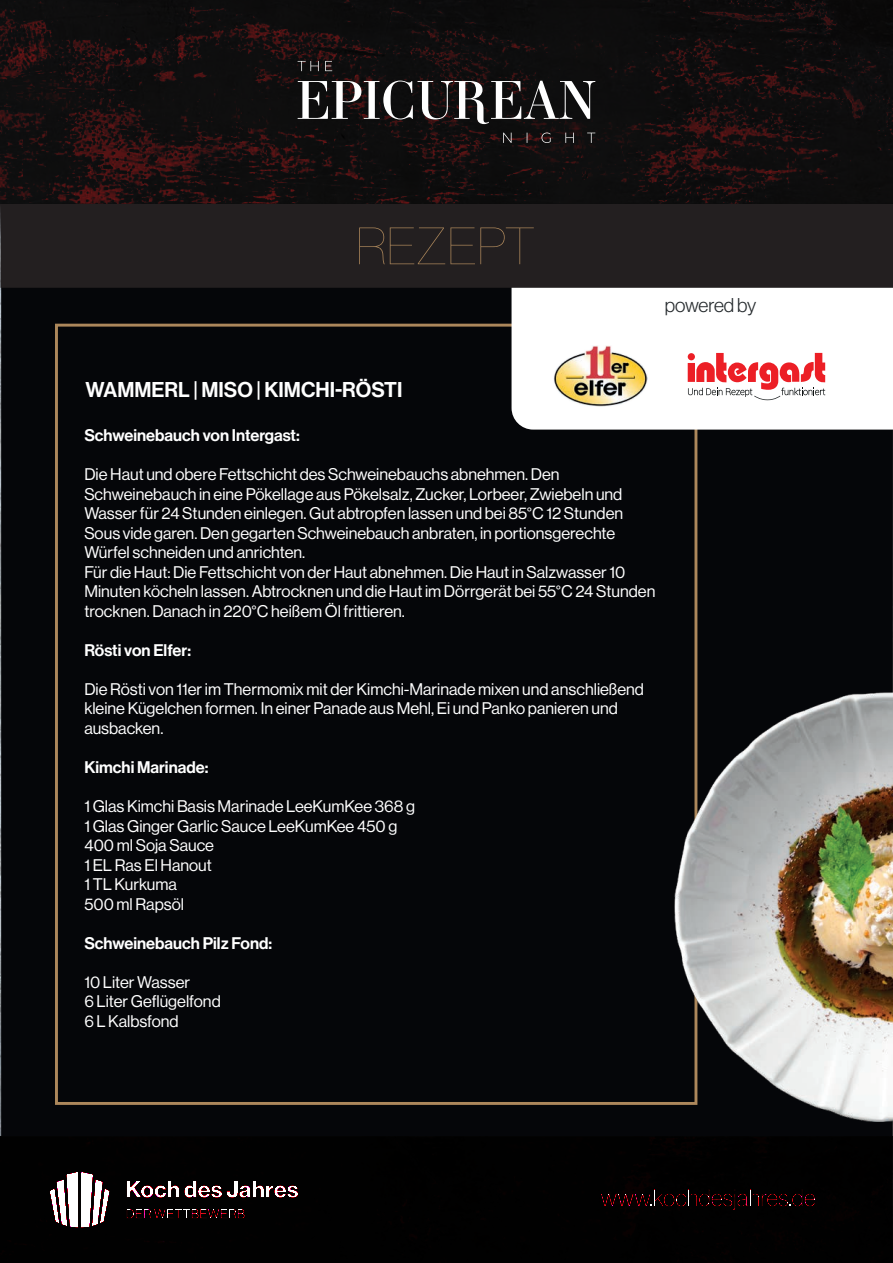
<style>
.page{position:relative;width:893px;height:1263px;background:#fff}
.page>*{position:absolute;margin:0;border:0;box-sizing:border-box;transform-origin:0 0}
.t1{font:21px "N Haas Grotesk DS Pro 65 Md";color:#fff}
.t2{font:19.5px "N Haas Grotesk DS Pro 45 Lt";letter-spacing:-.015em;color:#252a2d}
.t3{font:16.5px/19.5px "N Haas Grotesk DS Pro 55 Rg";color:#fff}
.t4{font:16.5px "N Haas Grotesk DS Pro 65 Md";color:#fff}
</style>
<div class="page">
<div style="left:1px;top:204px;width:892px;height:932px;background:#050609"></div>
<div style="left:0;top:1136px;width:893px;height:127px;background:#010101"></div>
<svg style="left:0;top:0;width:893px;height:204px;background:#140e0e"></svg>
<svg style="left:298px;top:61px;width:297px;height:82px;background:#322f2f"></svg>
<div style="left:0;top:204px;width:893px;height:84px;background:#231f20"></div>
<svg style="left:359px;top:227px;width:175px;height:37px;background:#2b2523"></svg>
<div style="left:512px;top:288px;width:381px;height:142px;background:#fff"></div>
<img style="left:554px;top:345px;width:94px;height:62px">
<svg style="left:688px;top:353px;width:137px;height:47px;background:#efa8ab"></svg>
<img style="left:675px;top:692px;width:217px;height:429px">
<p class="t2" style="left:665px;top:294px;width:93px">powered by</p>
<p class="t1" style="left:85px;top:377px;width:319px">WAMMERL | MISO | KIMCHI-RÖSTI</p>
<p class="t4" style="left:84px;top:426px;width:217px">Schweinebauch von Intergast:</p>
<p class="t3" style="left:84px;top:465px;width:573px">Die Haut und obere Fettschicht des Schweinebauchs abnehmen. Den Schweinebauch in eine Pökellage aus Pökelsalz, Zucker, Lorbeer, Zwiebeln und Wasser für 24 Stunden einlegen. Gut abtropfen lassen und bei 85°C 12 Stunden Sous vide garen. Den gegarten Schweinebauch anbraten, in portionsgerechte Würfel schneiden und anrichten.<br>Für die Haut: Die Fettschicht von der Haut abnehmen. Die Haut in Salzwasser 10<br>Minuten köcheln lassen. Abtrocknen und die Haut im Dörrgerät bei 55°C 24 Stunden trocknen. Danach in 220°C heißem Öl frittieren.</p>
<p class="t4" style="left:84px;top:641px;width:108px">Rösti von Elfer:</p>
<p class="t3" style="left:84px;top:679px;width:561px">Die Rösti von 11er im Thermomix mit der Kimchi-Marinade mixen und anschließend kleine Kügelchen formen. In einer Panade aus Mehl, Ei und Panko panieren und ausbacken.</p>
<p class="t4" style="left:84px;top:758px;width:126px">Kimchi Marinade:</p>
<p class="t3" style="left:84px;top:796px;width:332px">1 Glas Kimchi Basis Marinade LeeKumKee 368 g<br>1 Glas Ginger Garlic Sauce LeeKumKee 450 g<br>400 ml Soja Sauce<br>1 EL Ras El Hanout<br>1 TL Kurkuma<br>500 ml Rapsöl</p>
<p class="t4" style="left:84px;top:933px;width:189px">Schweinebauch Pilz Fond:</p>
<p class="t3" style="left:84px;top:972px;width:138px">10 Liter Wasser<br>6 Liter Geflügelfond<br>6 L Kalbsfond</p>
</div>
